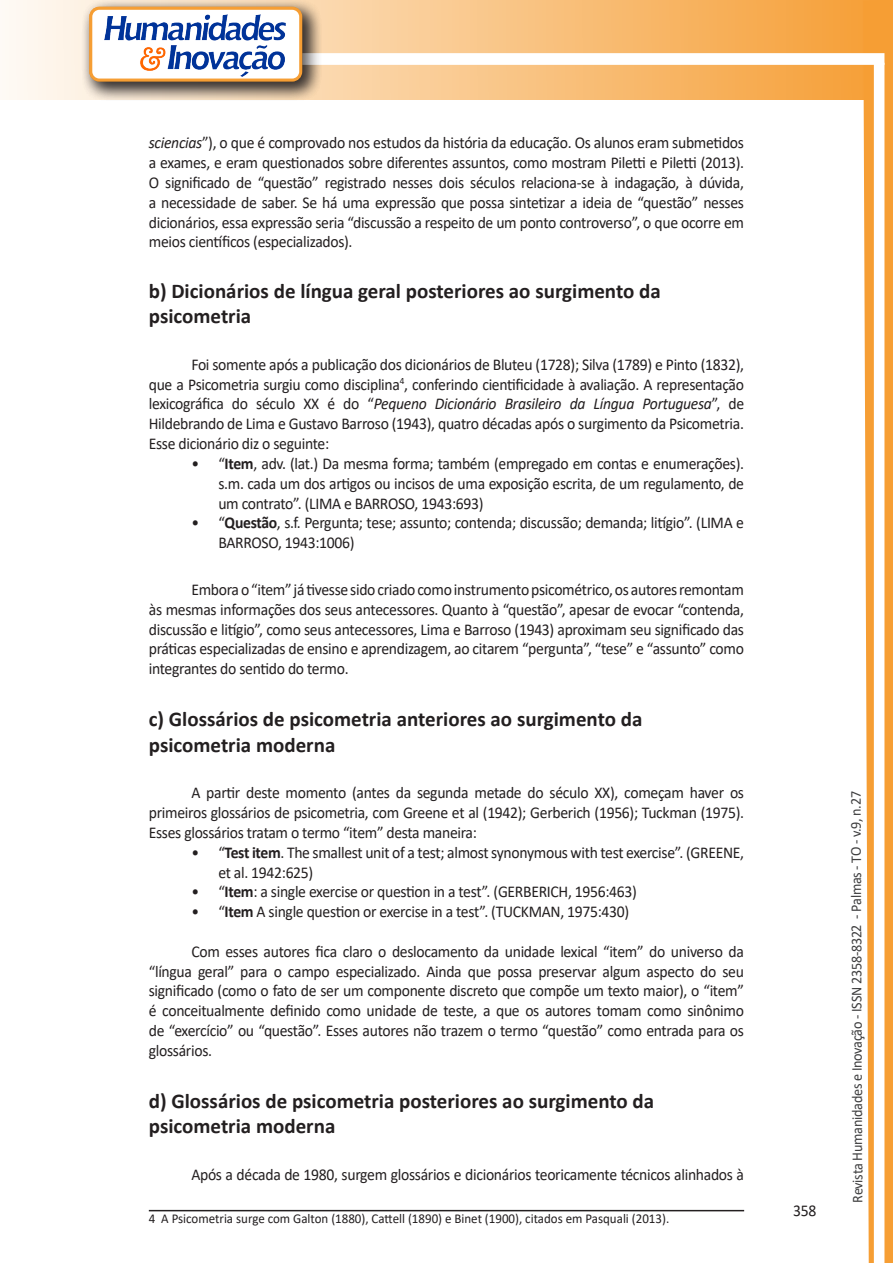
<style>
.page{position:relative;width:893px;height:1263px;background:#fff}
.page>*{position:absolute;margin:0;border:0;box-sizing:border-box;transform-origin:0 0}
.Titulo_2{font:700 21px/25.2px "Calibri";color:#231f20}
.texto{font:16.5px/19.8px "Calibri";letter-spacing:-.02em;color:#231f20;text-align:justify;scale:.95 1}
.t1{font:15px "Calibri";letter-spacing:-.025em;color:#3e3e3f;scale:.95 1}
.Rodapé{font:13.5px "Calibri";color:#231f20;scale:.96 1}
.s1{font-style:italic}
.s2{font-weight:700}
</style>
<div class="page">
<svg style="left:5px;top:0;width:858px;height:100px;background:#f9c484"></svg>
<div style="left:302px;top:53px;width:582px;height:12px;background:#fff;border:2px solid #fff"></div>
<svg style="left:863px;top:0;width:30px;height:1263px"></svg>
<div style="left:81px;top:0;width:241px;height:102px;background:#231f20;opacity:.75"></div>
<div style="left:91px;top:8px;width:210px;height:72px;background:#fff;border-radius:9px"></div>
<img style="left:104px;top:14px;width:181px;height:62px">
<div style="left:89px;top:7px;width:213px;height:75px;border:3px solid #f69e34;border-radius:9px"></div>
<hr style="left:149px;top:1210px;width:595px;height:1px;background:#231f20">
<p class="texto" style="left:149px;top:133px;width:628px"><span class="s1">sciencias</span>”), o que é comprovado nos estudos da história da educação. Os alunos eram submetidos a exames, e eram questionados sobre diferentes assuntos, como mostram Piletti e Piletti (2013).<br>O significado de “questão” registrado nesses dois séculos relaciona-se à indagação, à dúvida, a necessidade de saber. Se há uma expressão que possa sintetizar a ideia de “questão” nesses dicionários, essa expressão seria “discussão a respeito de um ponto controverso”, o que ocorre em meios científicos (especializados).</p>
<p class="Titulo_2" style="left:149px;top:278px;width:513px">b) Dicionários de língua geral posteriores ao surgimento da psicometria</p>
<p class="texto" style="left:149px;top:354px;width:628px;text-indent:43px">Foi somente após a publicação dos dicionários de Bluteu (1728); Silva (1789) e Pinto (1832), que a Psicometria surgiu como disciplina<sup>4</sup>, conferindo cientificidade à avaliação. A representação lexicográfica do século XX é do “<span class="s1">Pequeno Dicionário Brasileiro da Língua Portuguesa</span>”, de Hildebrando de Lima e Gustavo Barroso (1943), quatro décadas após o surgimento da Psicometria.<br>Esse dicionário diz o seguinte:</p>
<p class="texto" style="left:218px;top:453px;width:555px;text-indent:-27px">• “<span class="s2">Item</span>, adv. (lat.) Da mesma forma; também (empregado em contas e enumerações). s.m. cada um dos artigos ou incisos de uma exposição escrita, de um regulamento, de um contrato”. (LIMA e BARROSO, 1943:693)</p>
<p class="texto" style="left:218px;top:512px;width:555px;text-indent:-27px">• “<span class="s2">Questão</span>, s.f. Pergunta; tese; assunto; contenda; discussão; demanda; litígio”. (LIMA e<br>BARROSO, 1943:1006)</p>
<p class="texto" style="left:149px;top:579px;width:628px;text-indent:43px">Embora o “item” já tivesse sido criado como instrumento psicométrico, os autores remontam às mesmas informações dos seus antecessores. Quanto à “questão”, apesar de evocar “contenda, discussão e litígio”, como seus antecessores, Lima e Barroso (1943) aproximam seu significado das práticas especializadas de ensino e aprendizagem, ao citarem “pergunta”, “tese” e “assunto” como integrantes do sentido do termo.</p>
<p class="Titulo_2" style="left:149px;top:706px;width:495px">c) Glossários de psicometria anteriores ao surgimento da psicometria moderna</p>
<p class="texto" style="left:149px;top:782px;width:628px;text-indent:43px">A partir deste momento (antes da segunda metade do século XX), começam haver os primeiros glossários de psicometria, com Greene et al (1942); Gerberich (1956); Tuckman (1975).<br>Esses glossários tratam o termo “item” desta maneira:</p>
<p class="texto" style="left:218px;top:842px;width:555px;text-indent:-27px">• “<span class="s2">Test item</span>. The smallest unit of a test; almost synonymous with test exercise”. (GREENE, et al. 1942:625)</p>
<p class="texto" style="left:191px;top:881px;width:470px">• “<span class="s2">Item</span>: a single exercise or question in a test”. (GERBERICH, 1956:463)</p>
<p class="texto" style="left:191px;top:901px;width:462px">• “<span class="s2">Item</span> A single question or exercise in a test”. (TUCKMAN, 1975:430)</p>
<p class="texto" style="left:149px;top:941px;width:628px;text-indent:43px">Com esses autores fica claro o deslocamento da unidade lexical “item” do universo da “língua geral” para o campo especializado. Ainda que possa preservar algum aspecto do seu significado (como o fato de ser um componente discreto que compõe um texto maior), o “item” é conceitualmente definido como unidade de teste, a que os autores tomam como sinônimo de “exercício” ou “questão”. Esses autores não trazem o termo “questão” como entrada para os glossários.</p>
<p class="Titulo_2" style="left:149px;top:1088px;width:507px">d) Glossários de psicometria posteriores ao surgimento da psicometria moderna</p>
<p class="texto" style="left:191px;top:1164px;width:583px">Após a década de 1980, surgem glossários e dicionários teoricamente técnicos alinhados à</p>
<p class="Rodapé" style="left:149px;top:1209px;width:544px">4 A Psicometria surge com Galton (1880), Cattell (1890) e Binet (1900), citados em Pasquali (2013).</p>
<p class="texto" style="left:793px;top:1200px;width:26px">358</p>
<p class="t1" style="left:846px;top:1203px;width:435px;rotate:-90deg">Revista Humanidades e Inovação - ISSN 2358-8322 - Palmas - TO - v.9, n.27</p>
</div>
